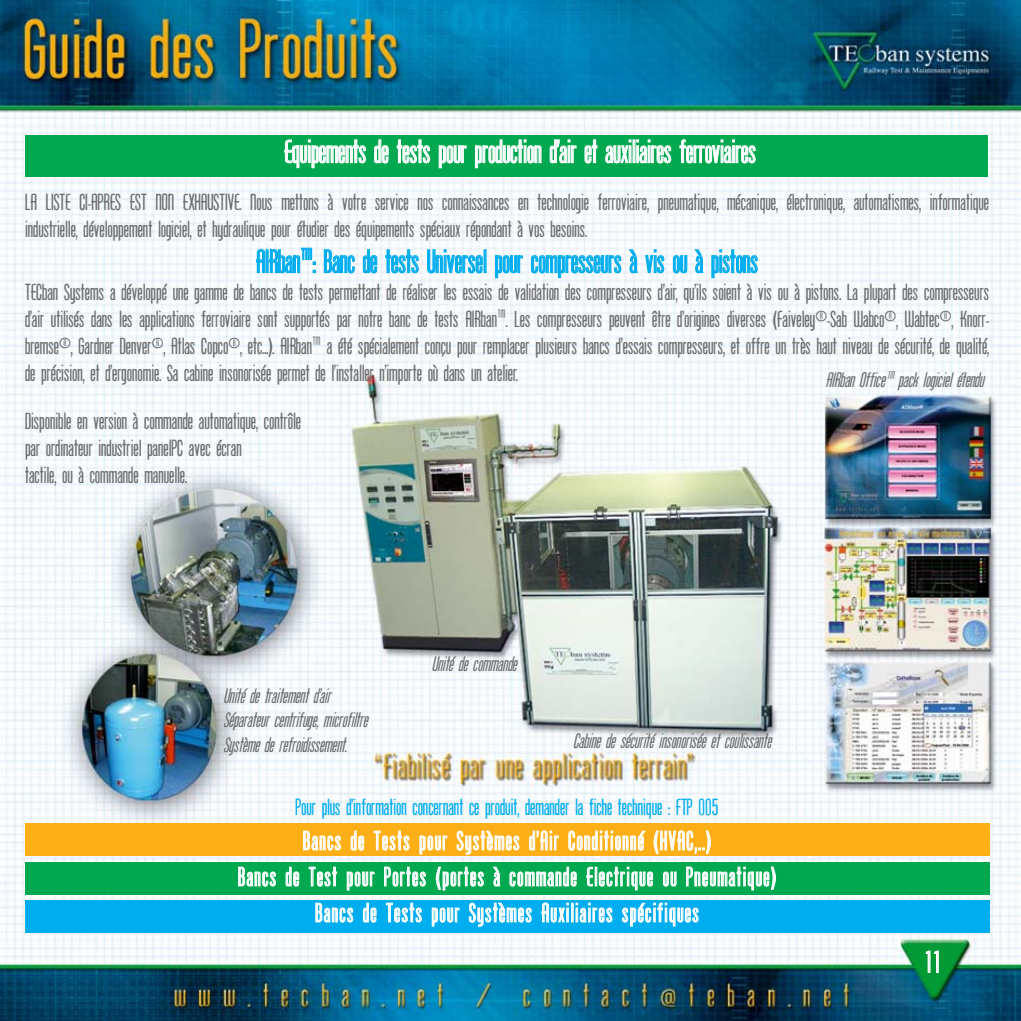
<style>
.page{position:relative;width:1021px;height:1021px;background:#fff}
.page>*{position:absolute;margin:0;border:0;box-sizing:border-box;transform-origin:0 0}
.t1{font:31.5px "Protege";color:#fff}
.t2{font:31.5px "Protege";color:#00adef}
.t3{font:29.25px "Protege";color:#fff}
.t4{font:25.88px/36px "Protege";letter-spacing:.06em;color:#fff;text-align:center}
.t5{font:22.5px/27px "Protege";color:#6c6e70}
.t6{font:22.5px "Protege";color:#00adef}
.t7{font:italic 20.25px/24.3px "Protege";color:#6c6e70}
</style>
<div class="page">
<img style="left:0;top:0;width:1020px;height:1020px">
<div style="left:25px;top:823px;width:964px;height:33px;background:#fcaf17"></div>
<div style="left:25px;top:862px;width:964px;height:32px;background:#00a850"></div>
<div style="left:25px;top:900px;width:964px;height:33px;background:#00adef"></div>
<div style="left:25px;top:135px;width:963px;height:42px;background:#00a850"></div>
<h1 class="t1" style="left:284px;top:140px;width:473px">Equipements de tests pour production d’air et auxiliaires ferroviaires</h1>
<p class="t5" style="left:25px;top:190px;width:965px">LA LISTE CI-APRES EST NON EXHAUSTIVE. Nous mettons à votre service nos connaissances en technologie ferroviaire, pneumatique, mécanique, électronique, automatismes, informatique industrielle, développement logiciel, et hydraulique pour étudier des équipements spéciaux répondant à vos besoins.</p>
<h1 class="t2" style="left:256px;top:250px;width:503px">AIRban™: Banc de tests Universel pour compresseurs à vis ou à pistons</h1>
<p class="t5" style="left:25px;top:280px;width:965px;text-align:justify">TECban Systems a développé une gamme de bancs de tests permettant de réaliser les essais de validation des compresseurs d’air, qu’ils soient à vis ou à pistons. La plupart des compresseurs d’air utilisés dans les applications ferroviaire sont supportés par notre banc de tests AIRban™. Les compresseurs peuvent être d’origines diverses (Faiveley®-Sab Wabco®, Wabtec®, Knorr&shy;bremse®, Gardner Denver®, Atlas Copco®, etc...). AIRban™ a été spécialement conçu pour remplacer plusieurs bancs d’essais compresseurs, et offre un très haut niveau de sécurité, de qualité, de précision, et d’ergonomie. Sa cabine insonorisée permet de l’installer n’importe où dans un atelier.</p>
<p class="t5" style="left:25px;top:409px;width:277px">Disponible en version à commande automatique, contrôle par ordinateur industriel panelPC avec écran<br>tactile, ou à commande manuelle.</p>
<p class="t7" style="left:825px;top:369px;width:163px">AIRban Office™ pack logiciel étendu</p>
<p class="t7" style="left:223px;top:685px;width:150px">Unité de traitement d’air<br>Séparateur centrifuge, microfiltre<br>Système de refroidissement.</p>
<p class="t7" style="left:432px;top:652px;width:90px">Unité de commande</p>
<p class="t7" style="left:573px;top:730px;width:203px">Cabine de sécurité insonorisée et coulissante</p>
<p class="t6" style="left:295px;top:798px;width:425px">Pour plus d’information concernant ce produit, demander la fiche technique : FTP 005</p>
<p class="t4" style="left:238px;top:824px;width:539px">Bancs de Tests pour Systèmes d’Air Conditionné (HVAC,..)<br>Bancs de Test pour Portes (portes à commande Electrique ou Pneumatique)<br>Bancs de Tests pour Systèmes Auxiliaires spécifiques</p>
<h2 class="t3" style="left:924px;top:951px;width:19px">11</h2>
</div>
